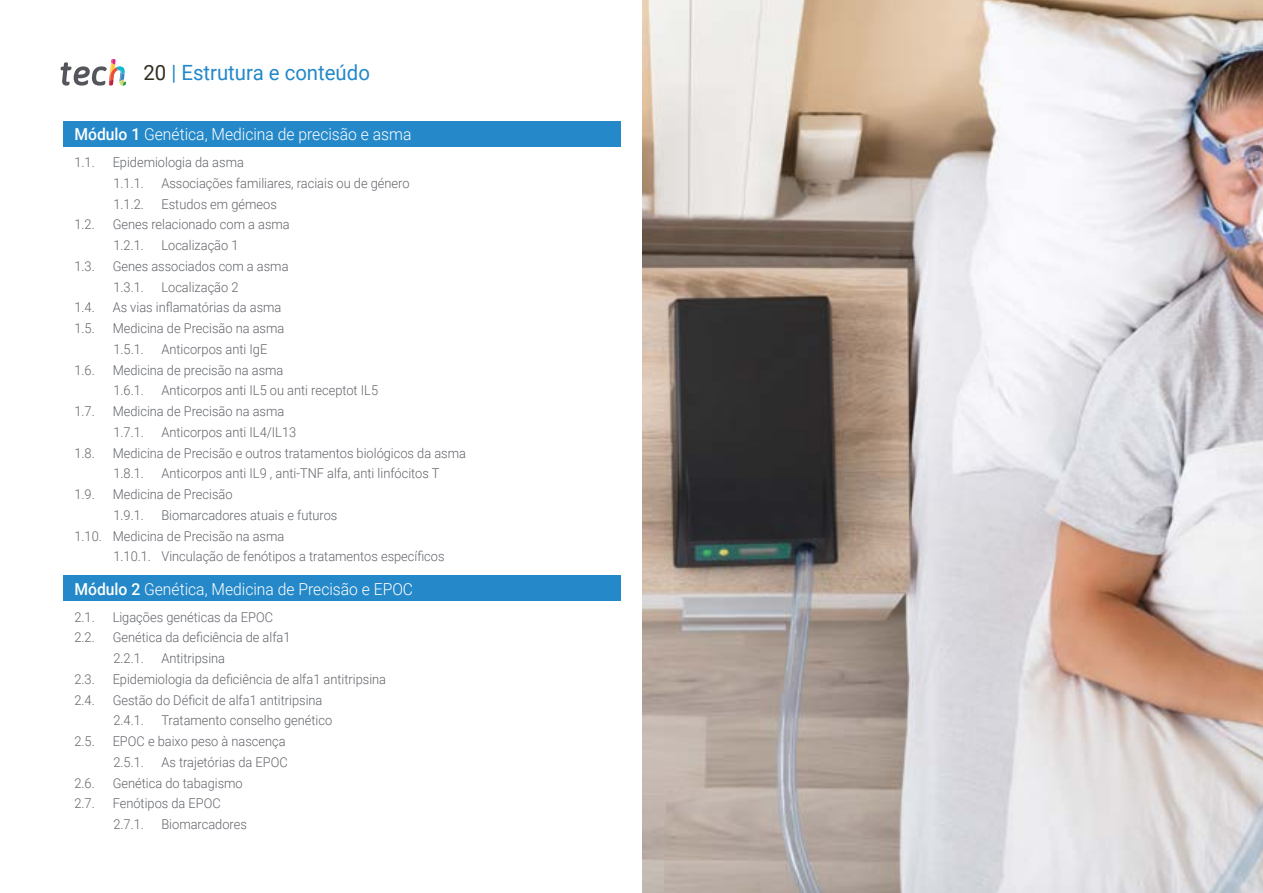
<style>
.page{position:relative;width:1263px;height:893px;background:#fff}
.page>*{position:absolute;margin:0;border:0;box-sizing:border-box;transform-origin:0 0}
.t1{font:21px "Roboto";color:#2488c9}
.t2{font:300 16.5px "Roboto";color:#fff;scale:.95 1}
.t3{font:300 13.5px/20.7px "Roboto";color:#61646a;scale:.95 1}
.s1{color:#312e20}
.s2{font-weight:500}
</style>
<div class="page">
<img style="left:642px;top:0;width:621px;height:893px">
<div style="left:63px;top:121px;width:558px;height:25px;background:#2488c9"></div>
<div style="left:63px;top:576px;width:558px;height:25px;background:#2488c9"></div>
<svg style="left:61px;top:59px;width:65px;height:27px"></svg>
<h1 class="t1" style="left:144px;top:57px;width:228px"><span class="s1">20</span> | Estrutura e conteúdo</h1>
<p class="t2" style="left:74px;top:123px;width:356px"><span class="s2">Módulo 1</span> Genética, Medicina de precisão e asma</p>
<p class="t3" style="left:74px;top:151px;width:23px">1.1.</p>
<p class="t3" style="left:113px;top:151px;width:140px">Epidemiologia da asma<br>1.1.1.</p>
<p class="t3" style="left:161px;top:172px;width:263px">Associações familiares, raciais ou de género</p>
<p class="t3" style="left:113px;top:193px;width:34px">1.1.2.</p>
<p class="t3" style="left:161px;top:193px;width:123px">Estudos em gémeos</p>
<p class="t3" style="left:74px;top:214px;width:23px">1.2.</p>
<p class="t3" style="left:113px;top:214px;width:188px">Genes relacionado com a asma<br>1.2.1.</p>
<p class="t3" style="left:161px;top:234px;width:83px">Localização 1</p>
<p class="t3" style="left:74px;top:255px;width:23px">1.3.</p>
<p class="t3" style="left:113px;top:255px;width:187px">Genes associados com a asma<br>1.3.1.</p>
<p class="t3" style="left:161px;top:276px;width:83px">Localização 2</p>
<p class="t3" style="left:74px;top:297px;width:23px">1.4.</p>
<p class="t3" style="left:113px;top:297px;width:179px">As vias inflamatórias da asma</p>
<p class="t3" style="left:74px;top:317px;width:23px">1.5.</p>
<p class="t3" style="left:113px;top:317px;width:182px">Medicina de Precisão na asma<br>1.5.1.</p>
<p class="t3" style="left:161px;top:338px;width:113px">Anticorpos anti IgE</p>
<p class="t3" style="left:74px;top:359px;width:23px">1.6.</p>
<p class="t3" style="left:113px;top:359px;width:181px">Medicina de precisão na asma<br>1.6.1.</p>
<p class="t3" style="left:161px;top:380px;width:230px">Anticorpos anti IL5 ou anti receptot IL5</p>
<p class="t3" style="left:74px;top:400px;width:23px">1.7.</p>
<p class="t3" style="left:113px;top:400px;width:182px">Medicina de Precisão na asma<br>1.7.1.</p>
<p class="t3" style="left:161px;top:421px;width:143px">Anticorpos anti IL4/IL13</p>
<p class="t3" style="left:74px;top:442px;width:23px">1.8.</p>
<p class="t3" style="left:113px;top:442px;width:373px">Medicina de Precisão e outros tratamentos biológicos da asma<br>1.8.1.</p>
<p class="t3" style="left:161px;top:463px;width:294px">Anticorpos anti IL9 , anti-TNF alfa, anti linfócitos T</p>
<p class="t3" style="left:74px;top:483px;width:23px">1.9.</p>
<p class="t3" style="left:113px;top:483px;width:128px">Medicina de Precisão<br>1.9.1.</p>
<p class="t3" style="left:74px;top:504px;width:278px;text-indent:87px">Biomarcadores atuais e futuros<br>1.10. Medicina de Precisão na asma</p>
<p class="t3" style="left:113px;top:546px;width:350px">1.10.1. Vinculação de fenótipos a tratamentos específicos</p>
<p class="t2" style="left:74px;top:577px;width:358px"><span class="s2">Módulo 2</span> Genética, Medicina de Precisão e EPOC</p>
<p class="t3" style="left:74px;top:606px;width:23px">2.1.</p>
<p class="t3" style="left:113px;top:606px;width:170px">Ligações genéticas da EPOC</p>
<p class="t3" style="left:74px;top:627px;width:23px">2.2.</p>
<p class="t3" style="left:113px;top:627px;width:189px">Genética da deficiência de alfa1<br>2.2.1.</p>
<p class="t3" style="left:161px;top:647px;width:69px">Antitripsina</p>
<p class="t3" style="left:74px;top:668px;width:23px">2.3.</p>
<p class="t3" style="left:113px;top:668px;width:289px">Epidemiologia da deficiência de alfa1 antitripsina</p>
<p class="t3" style="left:74px;top:689px;width:23px">2.4.</p>
<p class="t3" style="left:113px;top:689px;width:222px">Gestão do Déficit de alfa1 antitripsina<br>2.4.1.</p>
<p class="t3" style="left:161px;top:710px;width:181px">Tratamento conselho genético</p>
<p class="t3" style="left:74px;top:730px;width:23px">2.5.</p>
<p class="t3" style="left:113px;top:730px;width:184px">EPOC e baixo peso à nascença<br>2.5.1.</p>
<p class="t3" style="left:161px;top:751px;width:135px">As trajetórias da EPOC</p>
<p class="t3" style="left:74px;top:772px;width:23px">2.6.</p>
<p class="t3" style="left:113px;top:772px;width:138px">Genética do tabagismo</p>
<p class="t3" style="left:74px;top:793px;width:23px">2.7.</p>
<p class="t3" style="left:113px;top:793px;width:115px">Fenótipos da EPOC<br>2.7.1.</p>
<p class="t3" style="left:161px;top:813px;width:91px">Biomarcadores</p>
</div>
